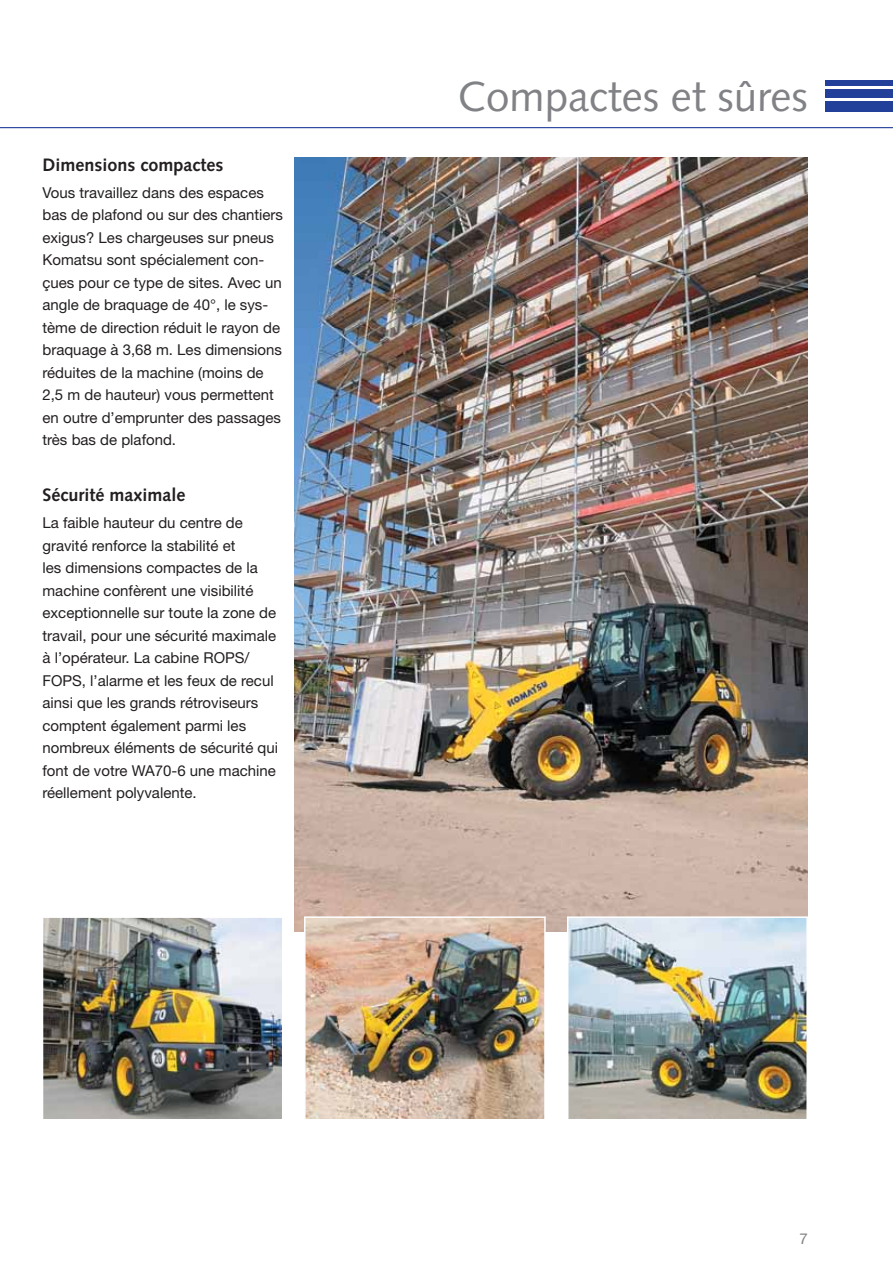
<style>
.page{position:relative;width:893px;height:1263px;background:#fff}
.page>*{position:absolute;margin:0;border:0;box-sizing:border-box;transform-origin:0 0}
.t1{font:42px "Syntax LTCE";color:#808285}
.t2{font:700 18px "Syntax LTCE";color:#231f20}
.t3{font:15px/22.5px "Helvetica Neue LT Pro";color:#231f20}
.t4{font:15px "Helvetica Neue LT Pro";color:#808285}
</style>
<div class="page">
<hr style="left:0;top:127px;width:893px;height:1px;background:#223f9a">
<div style="left:825px;top:101px;width:68px;height:10px;background:#223f9a"></div>
<div style="left:825px;top:89px;width:68px;height:8px;background:#223f9a"></div>
<div style="left:825px;top:80px;width:68px;height:5px;background:#223f9a"></div>
<img style="left:294px;top:157px;width:514px;height:775px">
<img style="left:307px;top:919px;width:236px;height:199px">
<div style="left:304px;top:916px;width:242px;height:205px;border:2px solid #fff"></div>
<img style="left:570px;top:919px;width:235px;height:199px">
<div style="left:567px;top:916px;width:241px;height:205px;border:2px solid #fff"></div>
<img style="left:45px;top:919px;width:235px;height:199px">
<div style="left:42px;top:916px;width:241px;height:205px;border:2px solid #fff"></div>
<p class="t2" style="left:42px;top:156px;width:182px">Dimensions compactes</p>
<p class="t3" style="left:42px;top:183px;width:242px">Vous travaillez dans des espaces bas de plafond ou sur des chantiers exigus? Les chargeuses sur pneus<br>Komatsu sont spécialement con&shy;çues pour ce type de sites. Avec un angle de braquage de 40°, le sys&shy;tème de direction réduit le rayon de braquage à 3,68 m. Les dimensions réduites de la machine (moins de<br>2,5 m de hauteur) vous permettent en outre d’emprunter des passages très bas de plafond.</p>
<p class="t2" style="left:42px;top:486px;width:144px">Sécurité maximale</p>
<p class="t3" style="left:42px;top:513px;width:237px">La faible hauteur du centre de gravité renforce la stabilité et<br>les dimensions compactes de la machine confèrent une visibilité exceptionnelle sur toute la zone de travail, pour une sécurité maximale à l’opérateur. La cabine ROPS/<br>FOPS, l’alarme et les feux de recul ainsi que les grands rétroviseurs comptent également parmi les nombreux éléments de sécurité qui font de votre WA70-6 une machine réellement polyvalente.</p>
<h1 class="t1" style="left:458px;top:77px;width:351px">Compactes et sûres</h1>
<p class="t4" style="left:799px;top:1233px;width:10px">7</p>
</div>
